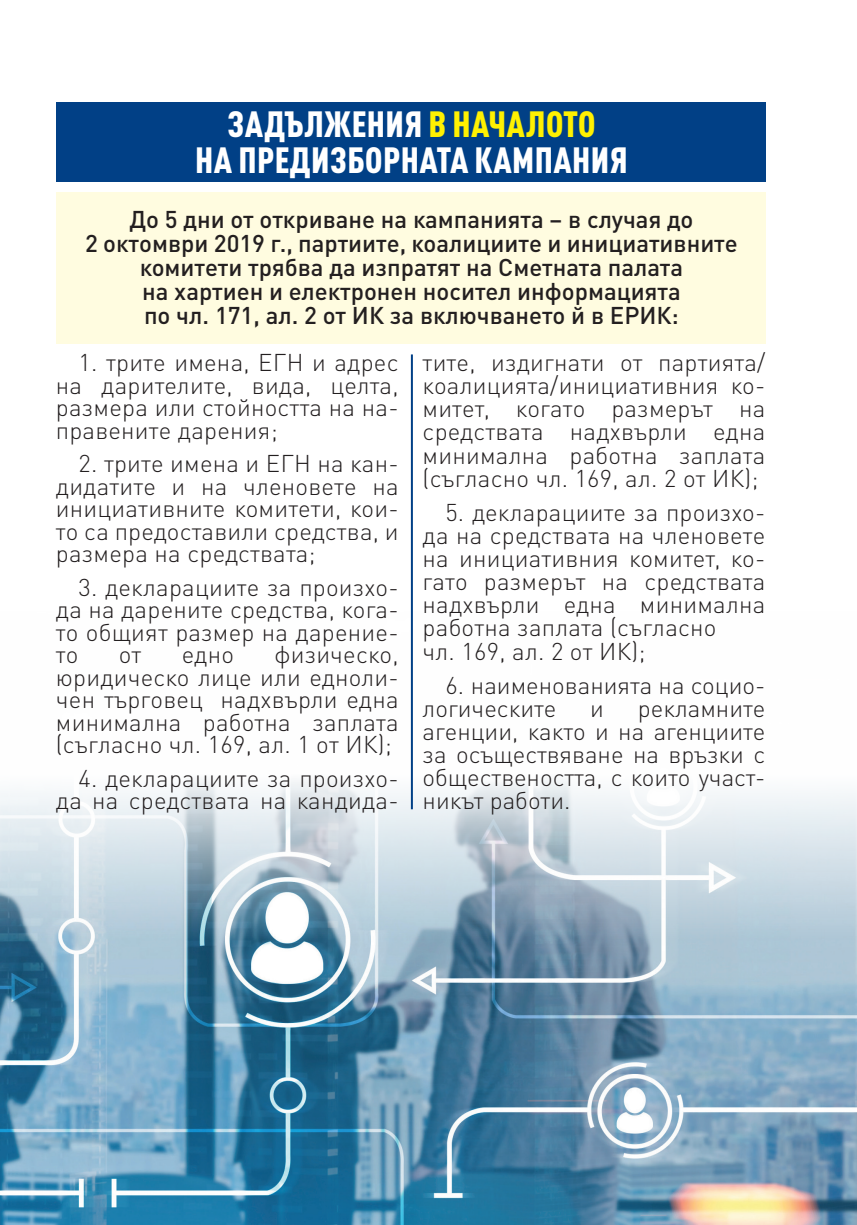
<style>
.page{position:relative;width:857px;height:1225px;background:#fff}
.page>*{position:absolute;margin:0;border:0;box-sizing:border-box;transform-origin:0 0}
.t1{font:900 condensed 36px "DIN Pro";letter-spacing:.01em;color:#fff}
.t2{font:300 24px/23px "DIN Pro";letter-spacing:.01em;color:#231f20;text-align:justify}
.yellow{font:500 24px/24px "DIN Pro";color:#231f20;text-align:center}
.s1{color:#fff101}
</style>
<div class="page">
<img style="left:1px;top:611px;width:855px;height:614px">
<img style="left:0;top:629px;width:1px;height:596px">
<div style="left:57px;top:102px;width:708px;height:79px;background:#014086"></div>
<div style="left:57px;top:192px;width:708px;height:151px;background:#fffce0"></div>
<hr style="left:410px;top:354px;width:2px;height:455px;background:#014086">
<p class="t1" style="left:227px;top:96px;width:369px">ЗАДЪЛЖЕНИЯ <span class="s1">В НАЧАЛОТО</span></p>
<p class="t1" style="left:195px;top:132px;width:433px">НА ПРЕДИЗБОРНАТА КАМПАНИЯ</p>
<p class="yellow" style="left:129px;top:205px;width:565px">До 5 дни от откриване на кампанията – в случая до</p>
<p class="yellow" style="left:85px;top:229px;width:653px">2 октомври 2019 г., партиите, коалициите и инициативните комитети трябва да изпратят на Сметната палата</p>
<p class="yellow" style="left:142px;top:277px;width:540px">на хартиен и електронен носител информацията</p>
<p class="yellow" style="left:144px;top:301px;width:536px">по чл. 171, ал. 2 от ИК за включването й в ЕРИК:</p>
<p class="t2" style="left:56px;top:349px;width:344px;line-height:22.4px;text-indent:23px">1. трите имена, ЕГН и адрес на дарителите, вида, целта, размера или стойността на на&shy;правените дарения;</p>
<p class="t2" style="left:56px;top:450px;width:344px;line-height:22.4px;text-indent:23px">2. трите имена и ЕГН на кан&shy;дидатите и на членовете на инициативните комитети, кои&shy;то са предоставили средства, и размера на средствата;</p>
<p class="t2" style="left:56px;top:574px;width:344px;line-height:22.4px;text-indent:23px">3. декларациите за произхо&shy;да на дарените средства, кога&shy;то общият размер на дарение&shy;то</p>
<p class="t2" style="left:56px;top:641px;width:344px;line-height:22.4px;text-indent:218px">физическо, юридическо лице или едноли&shy;чен търговец надхвърли една минимална работна заплата (съгласно чл. 169, ал. 1 от ИК);</p>
<p class="t2" style="left:56px;top:765px;width:344px;line-height:22.4px;text-align:right">4. декларациите за произхо&shy;да на средствата на кандида-</p>
<p class="t2" style="left:119px;top:641px;width:24px">от</p>
<p class="t2" style="left:182px;top:641px;width:54px">едно</p>
<p class="t2" style="left:422px;top:349px;width:344px">тите, издигнати от партията/ коалицията/инициативния ко&shy;митет, когато размерът на средствата надхвърли една минимална работна заплата (съгласно чл. 169, ал. 2 от ИК);</p>
<p class="t2" style="left:422px;top:499px;width:344px;text-align:left;text-indent:23px">5. декларациите за произхо&shy;да на средствата на членовете на инициативния комитет, ко&shy;гато размерът на средствата надхвърли една минимална работна заплата (съгласно<br>чл. 169, ал. 2 от ИК);</p>
<p class="t2" style="left:422px;top:671px;width:344px;text-indent:23px">6. наименованията на социо&shy;логическите</p>
<p class="t2" style="left:422px;top:694px;width:344px;text-indent:215px">рекламните агенции, както и на агенциите за осъществяване на връзки с обществеността, с които участ&shy;никът работи.</p>
<p class="t2" style="left:590px;top:694px;width:15px">и</p>
</div>
